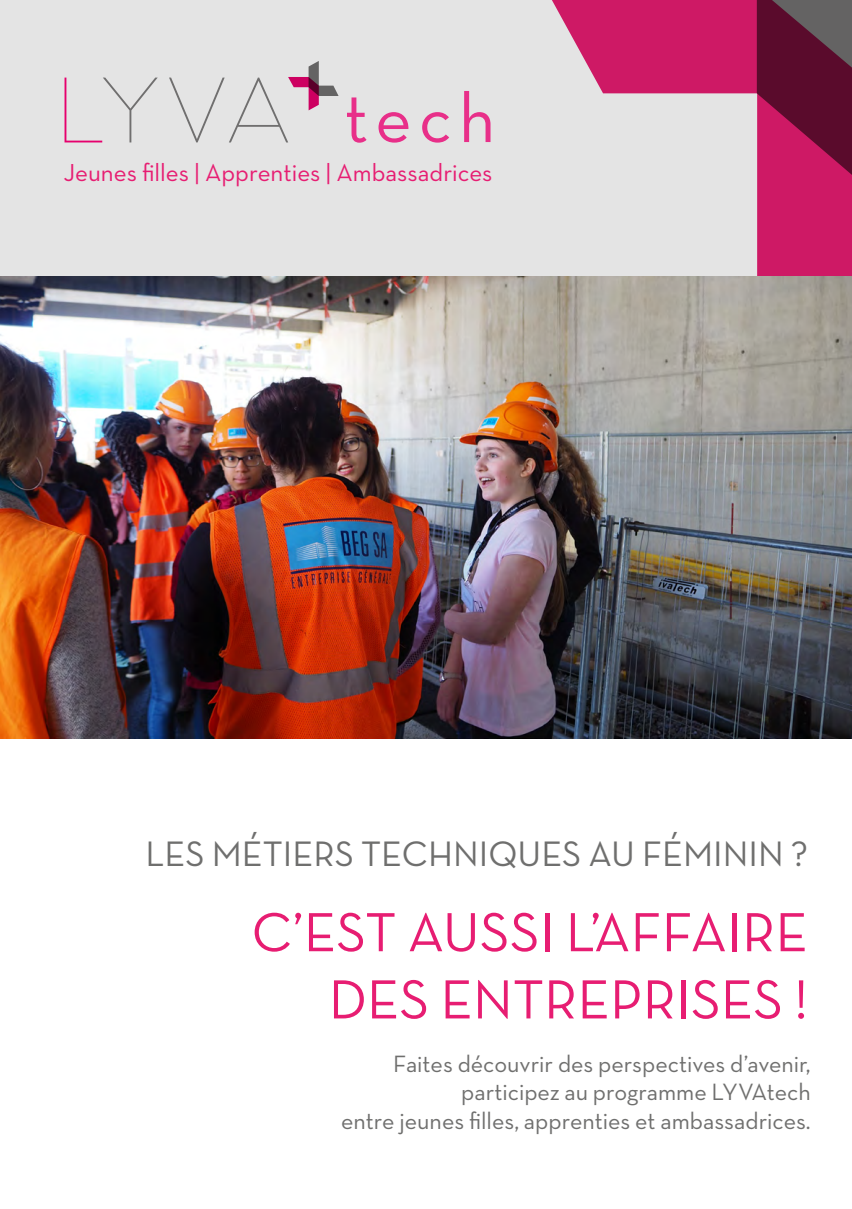
<style>
.page{position:relative;width:852px;height:1209px;background:#fff}
.page>*{position:absolute;margin:0;border:0;box-sizing:border-box;transform-origin:0 0}
.t1{font:70.8px "Neutra Text TF";color:#e82f89}
.t2{font:56px/67.2px "Neutra Text TF";color:#e71d72;text-align:right}
.t3{font:36px "Neutra Text TF";color:#6f6f6e}
.t4{font:25px "Neutra Text TF";color:#e71d72}
.t5{font:24px/28.8px "Neutra Text TF";color:#6f6f6e;text-align:right}
</style>
<div class="page">
<img style="left:0;top:276px;width:851px;height:462px">
<div style="left:0;top:0;width:851px;height:276px;background:#e4e4e4"></div>
<svg style="left:552px;top:0;width:299px;height:276px"></svg>
<svg style="left:64px;top:78px;width:94px;height:64px"></svg>
<svg style="left:169px;top:61px;width:169px;height:81px"></svg>
<h1 class="t1" style="left:344px;top:75px;width:152px">tech</h1>
<p class="t4" style="left:64px;top:157px;width:430px">Jeunes filles | Apprenties | Ambassadrices</p>
<h3 class="t3" style="left:145px;top:832px;width:663px">LES MÉTIERS TECHNIQUES AU FÉMININ ?</h3>
<h2 class="t2" style="left:251px;top:897px;width:557px">C’EST AUSSI L’AFFAIRE<br>DES ENTREPRISES !</h2>
<p class="t5" style="left:341px;top:1049px;width:471px">Faites découvrir des perspectives d’avenir, participez au programme LYVAtech<br>entre jeunes filles, apprenties et ambassadrices.</p>
</div>
